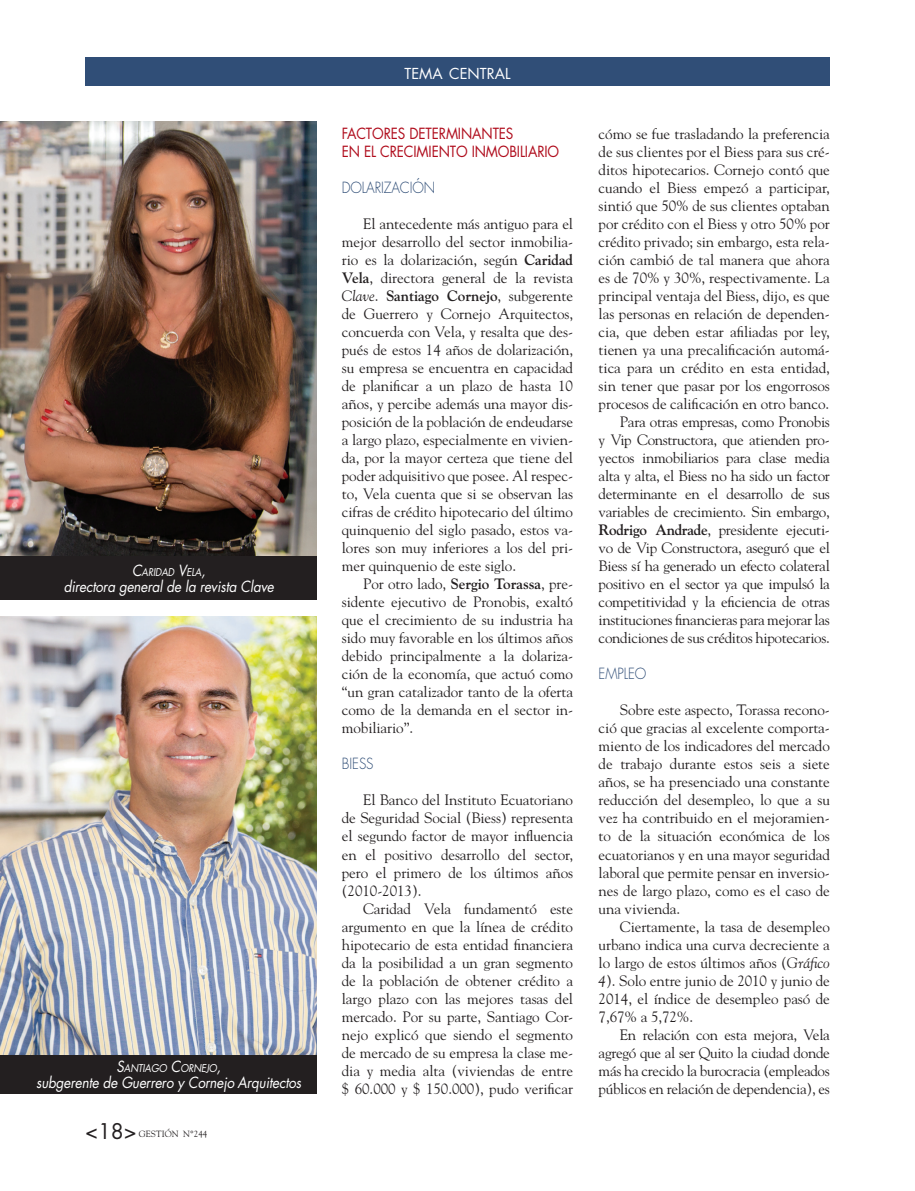
<style>
.page{position:relative;width:915px;height:1191px;background:#fff}
.page>*{position:absolute;margin:0;border:0;box-sizing:border-box;transform-origin:0 0}
.t1{font:21px "Futura";color:#231f20}
.t2{font:15px/18px "Goudy Std";letter-spacing:-.005em;color:#231f20;text-align:justify}
.t3{font:italic 15px "Futura";letter-spacing:-.01em;color:#fff;scale:.9 1}
.t4{font:15px/18px "Futura";letter-spacing:-.01em;color:#b00d1d;scale:.9 1}
.t5{font:300 15px "Futura";letter-spacing:-.01em;color:#304e77;scale:.9 1}
.t6{font:14.7px "Futura";color:#fff}
.t7{font:italic 10.5px "Futura";letter-spacing:-.015em;color:#fff;scale:.9 1}
.t8{font:9px "Goudy Std";color:#231f20}
.s1{font-size:15px}
.s2{font-style:inherit}
.s3{font-weight:700}
.s4{font-style:italic}
</style>
<div class="page">
<div style="left:85px;top:57px;width:744px;height:28px;background:#304e77"></div>
<img style="left:0;top:617px;width:316px;height:437px">
<div style="left:0;top:1054px;width:316px;height:39px;background:#231f20"></div>
<img style="left:0;top:121px;width:316px;height:435px">
<div style="left:0;top:556px;width:316px;height:44px;background:#231f20"></div>
<p class="t7" style="left:132px;top:565px;width:83px"><span class="s1">C</span>ARIDAD <span class="s1">V</span>ELA<span class="s1">,</span></p>
<p class="t3" style="left:64px;top:576px;width:235px">directora general de la revista Clave</p>
<p class="t7" style="left:116px;top:1061px;width:117px"><span class="s1">S</span>ANTIAGO <span class="s1">C</span>ORNEJO<span class="s1">,</span></p>
<p class="t3" style="left:36px;top:1071px;width:296px">subgerente de Guerrero y Cornejo Arquitectos</p>
<h1 class="t1" style="left:85px;top:1116px;width:53px">&lt;<span class="s2">18</span>&gt;</h1>
<p class="t8" style="left:139px;top:1128px;width:70px">gestión n°244</p>
<p class="t6" style="left:404px;top:64px;width:107px">TEMA CENTRAL</p>
<p class="t4" style="left:342px;top:124px;width:243px">FACTORES DETERMINANTES<br>EN EL CRECIMIENTO INMOBILIARIO</p>
<p class="t5" style="left:342px;top:178px;width:105px">DOLARIZACIÓN</p>
<p class="t2" style="left:342px;top:215px;width:233px;text-indent:21px">El antecedente más antiguo para el mejor desarrollo del sector inmobilia&shy;rio es la dolarización, según <span class="s3">Caridad Vela</span>, directora general de la revista <span class="s4">Clave</span>. <span class="s3">Santiago Cornejo</span>, subgerente de Guerrero y Cornejo Arquitectos, concuerda con Vela, y resalta que des&shy;pués de estos 14 años de dolarización, su empresa se encuentra en capacidad de planificar a un plazo de hasta 10 años, y percibe además una mayor dis&shy;posición de la población de endeudarse a largo plazo, especialmente en vivien&shy;da, por la mayor certeza que tiene del poder adquisitivo que posee. Al respec&shy;to, Vela cuenta que si se observan las cifras de crédito hipotecario del último quinquenio del siglo pasado, estos va&shy;lores son muy inferiores a los del pri&shy;mer quinquenio de este siglo.</p>
<p class="t2" style="left:342px;top:575px;width:233px;text-indent:21px">Por otro lado, <span class="s3">Sergio Torassa</span>, pre&shy;sidente ejecutivo de Pronobis, exaltó que el crecimiento de su industria ha sido muy favorable en los últimos años debido principalmente a la dolariza&shy;ción de la economía, que actuó como “un gran catalizador tanto de la oferta como de la demanda en el sector in&shy;mobiliario”.</p>
<p class="t5" style="left:342px;top:754px;width:37px">BIESS</p>
<p class="t2" style="left:342px;top:791px;width:233px;text-indent:21px">El Banco del Instituto Ecuatoriano de Seguridad Social (Biess) representa el segundo factor de mayor influencia en el positivo desarrollo del sector, pero el primero de los últimos años (2010-2013).</p>
<p class="t2" style="left:342px;top:899px;width:233px;text-indent:21px">Caridad Vela fundamentó este argumento en que la línea de crédito hipotecario de esta entidad financiera da la posibilidad a un gran segmento de la población de obtener crédito a largo plazo con las mejores tasas del mercado. Por su parte, Santiago Cor&shy;nejo explicó que siendo el segmento de mercado de su empresa la clase me&shy;dia y media alta (viviendas de entre $ 60.000 y $ 150.000), pudo verificar</p>
<p class="t2" style="left:598px;top:125px;width:233px;text-align:right">cómo se fue trasladando la preferencia de sus clientes por el Biess para sus cré&shy;ditos hipotecarios. Cornejo contó que cuando el Biess empezó a participar, sintió que 50% de sus clientes optaban por crédito con el Biess y otro 50% por crédito privado; sin embargo, esta rela&shy;ción cambió de tal manera que ahora es de 70% y 30%, respectivamente. La principal ventaja del Biess, dijo, es que las personas en relación de dependen&shy;cia, que deben estar afiliadas por ley, tienen ya una precalificación automá&shy;tica para un crédito en esta entidad, sin tener que pasar por los engorrosos procesos de calificación en otro banco.<br>Para otras empresas, como Pronobis<br>y Vip Constructora, que atienden pro&shy;yectos inmobiliarios para clase media alta y alta, el Biess no ha sido un factor determinante en el desarrollo de sus variables de crecimiento. Sin embargo, <span class="s3">Rodrigo Andrade</span>, presidente ejecuti&shy;vo de Vip Constructora, aseguró que el Biess sí ha generado un efecto colateral positivo en el sector ya que impulsó la competitividad y la eficiencia de otras instituciones financieras para mejorar las condiciones de sus créditos hipotecarios.</p>
<p class="t5" style="left:598px;top:664px;width:55px">EMPLEO</p>
<p class="t2" style="left:598px;top:701px;width:233px;text-indent:21px">Sobre este aspecto, Torassa recono&shy;ció que gracias al excelente comporta&shy;miento de los indicadores del mercado de trabajo durante estos seis a siete años, se ha presenciado una constante reducción del desempleo, lo que a su vez ha contribuido en el mejoramien&shy;to de la situación económica de los ecuatorianos y en una mayor seguridad laboral que permite pensar en inversio&shy;nes de largo plazo, como es el caso de una vivienda.</p>
<p class="t2" style="left:598px;top:917px;width:233px;text-indent:21px">Ciertamente, la tasa de desempleo urbano indica una curva decreciente a lo largo de estos últimos años (<span class="s4">Gráfico 4</span>). Solo entre junio de 2010 y junio de 2014, el índice de desempleo pasó de 7,67% a 5,72%.</p>
<p class="t2" style="left:598px;top:1025px;width:233px;text-indent:21px">En relación con esta mejora, Vela agregó que al ser Quito la ciudad donde más ha crecido la burocracia (empleados públicos en relación de dependencia), es</p>
</div>
